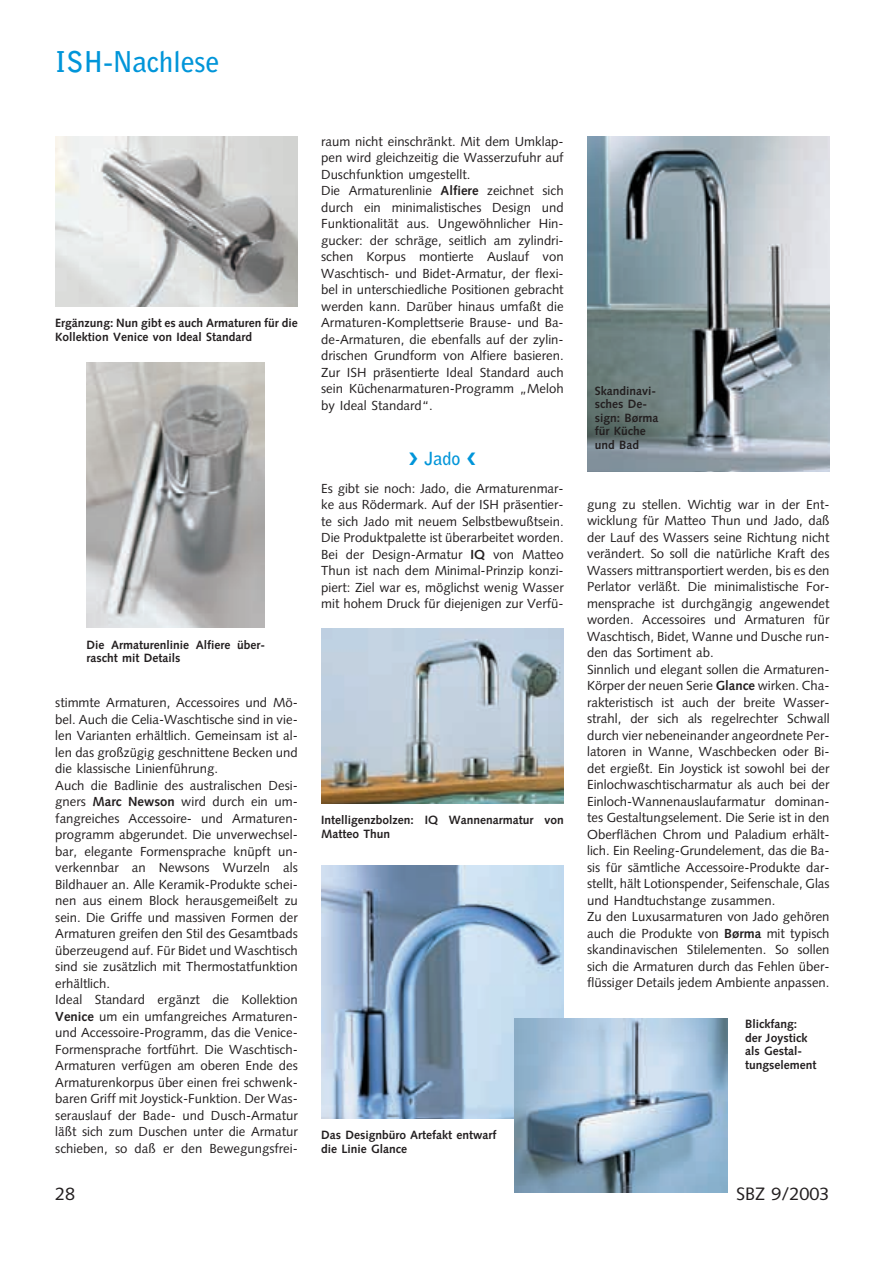
<style>
.page{position:relative;width:893px;height:1263px;background:#fff}
.page>*{position:absolute;margin:0;border:0;box-sizing:border-box;transform-origin:0 0}
.t1{font:700 28.5px "Bell Gothic";letter-spacing:-.01em;color:#0095d9}
.t2{font:18px "Syntax";color:#231f20}
.t3{font:700 18px "Bell Gothic";color:#0095d9}
.t4{font:13.2px/16.5px "Syntax";color:#231f20}
.t5{font:700 12px/13.5px "Syntax";color:#231f20}
.s1{font-weight:700}
</style>
<div class="page">
<img style="left:55px;top:136px;width:243px;height:170px">
<img style="left:86px;top:363px;width:179px;height:265px">
<img style="left:321px;top:629px;width:242px;height:174px">
<img style="left:321px;top:866px;width:242px;height:252px">
<img style="left:514px;top:1018px;width:213px;height:174px">
<img style="left:587px;top:136px;width:242px;height:336px">
<h1 class="t1" style="left:55px;top:51px;width:166px">ISH-Nachlese</h1>
<p class="t5" style="left:55px;top:317px;width:244px">Ergänzung: Nun gibt es auch Armaturen für die<br>Kollektion Venice von Ideal Standard</p>
<p class="t5" style="left:86px;top:639px;width:180px">Die Armaturenlinie Alfiere über&shy;rascht mit Details</p>
<p class="t4" style="left:55px;top:696px;width:244px">stimmte Armaturen, Accessoires und Mö&shy;bel. Auch die Celia-Waschtische sind in vie&shy;len Varianten erhältlich. Gemeinsam ist al&shy;len das großzügig geschnittene Becken und die klassische Linienführung.<br>Auch die Badlinie des australischen Desi&shy;gners <span class="s1">Marc Newson</span> wird durch ein um&shy;fangreiches Accessoire- und Armaturen&shy;programm abgerundet. Die unverwechsel&shy;bar, elegante Formensprache knüpft un&shy;verkennbar an Newsons Wurzeln als Bildhauer an. Alle Keramik-Produkte schei&shy;nen aus einem Block herausgemeißelt zu sein. Die Griffe und massiven Formen der Armaturen greifen den Stil des Gesamtbads überzeugend auf. Für Bidet und Waschtisch sind sie zusätzlich mit Thermostatfunktion erhältlich.<br>Ideal Standard ergänzt die Kollektion <span class="s1">Venice</span> um ein umfangreiches Armaturen&shy;und Accessoire-Programm, das die Venice-Formensprache fortführt. Die Waschtisch-Armaturen verfügen am oberen Ende des Armaturenkorpus über einen frei schwenk&shy;baren Griff mit Joystick-Funktion. Der Was&shy;serauslauf der Bade- und Dusch-Armatur läßt sich zum Duschen unter die Armatur schieben, so daß er den Bewegungsfrei-</p>
<h2 class="t2" style="left:55px;top:1186px;width:22px">28</h2>
<p class="t4" style="left:321px;top:134px;width:244px">raum nicht einschränkt. Mit dem Umklap&shy;pen wird gleichzeitig die Wasserzufuhr auf Duschfunktion umgestellt.<br>Die Armaturenlinie <span class="s1">Alfiere</span> zeichnet sich durch ein minimalistisches Design und Funktionalität aus. Ungewöhnlicher Hin&shy;gucker: der schräge, seitlich am zylindri&shy;schen Korpus montierte Auslauf von Waschtisch- und Bidet-Armatur, der flexi&shy;bel in unterschiedliche Positionen gebracht werden kann. Darüber hinaus umfaßt die Armaturen-Komplettserie Brause- und Ba&shy;de-Armaturen, die ebenfalls auf der zylin&shy;drischen Grundform von Alfiere basieren.<br>Zur ISH präsentierte Ideal Standard auch sein Küchenarmaturen-Programm „Meloh by Ideal Standard“.</p>
<h2 class="t3" style="left:424px;top:452px;width:37px">Jado</h2>
<p class="t4" style="left:321px;top:481px;width:244px;text-align:justify">Es gibt sie noch: Jado, die Armaturenmar&shy;ke aus Rödermark. Auf der ISH präsentier&shy;te sich Jado mit neuem Selbstbewußtsein.<br>Die Produktpalette ist überarbeitet worden.<br>Bei der Design-Armatur <span class="s1">IQ</span> von Matteo Thun ist nach dem Minimal-Prinzip konzi&shy;piert: Ziel war es, möglichst wenig Wasser mit hohem Druck für diejenigen zur Verfü-</p>
<p class="t5" style="left:321px;top:815px;width:244px">Intelligenzbolzen: IQ Wannenarmatur von<br>Matteo Thun</p>
<p class="t5" style="left:594px;top:385px;width:65px">Skandinavi&shy;sches De&shy;sign: Børma für Küche und Bad</p>
<p class="t4" style="left:587px;top:497px;width:244px">gung zu stellen. Wichtig war in der Ent&shy;wicklung für Matteo Thun und Jado, daß der Lauf des Wassers seine Richtung nicht verändert. So soll die natürliche Kraft des Wassers mittransportiert werden, bis es den Perlator verläßt. Die minimalistische For&shy;mensprache ist durchgängig angewendet worden. Accessoires und Armaturen für Waschtisch, Bidet, Wanne und Dusche run&shy;den das Sortiment ab.<br>Sinnlich und elegant sollen die Armaturen-Körper der neuen Serie <span class="s1">Glance</span> wirken. Cha&shy;rakteristisch ist auch der breite Wasser&shy;strahl, der sich als regelrechter Schwall durch vier nebeneinander angeordnete Per&shy;latoren in Wanne, Waschbecken oder Bi&shy;det ergießt. Ein Joystick ist sowohl bei der Einlochwaschtischarmatur als auch bei der Einloch-Wannenauslaufarmatur dominan&shy;tes Gestaltungselement. Die Serie ist in den Oberflächen Chrom und Paladium erhält&shy;lich. Ein Reeling-Grundelement, das die Ba&shy;sis für sämtliche Accessoire-Produkte dar&shy;stellt, hält Lotionspender, Seifenschale, Glas und Handtuchstange zusammen.<br>Zu den Luxusarmaturen von Jado gehören auch die Produkte von <span class="s1">Børma</span> mit typisch skandinavischen Stilelementen. So sollen sich die Armaturen durch das Fehlen über&shy;flüssiger Details jedem Ambiente anpassen.</p>
<p class="t5" style="left:745px;top:1018px;width:73px">Blickfang: der Joystick als Gestal&shy;tungselement</p>
<p class="t5" style="left:321px;top:1130px;width:177px">Das Designbüro Artefakt entwarf die Linie Glance</p>
<h2 class="t2" style="left:736px;top:1186px;width:95px">SBZ 9/2003</h2>
</div>
